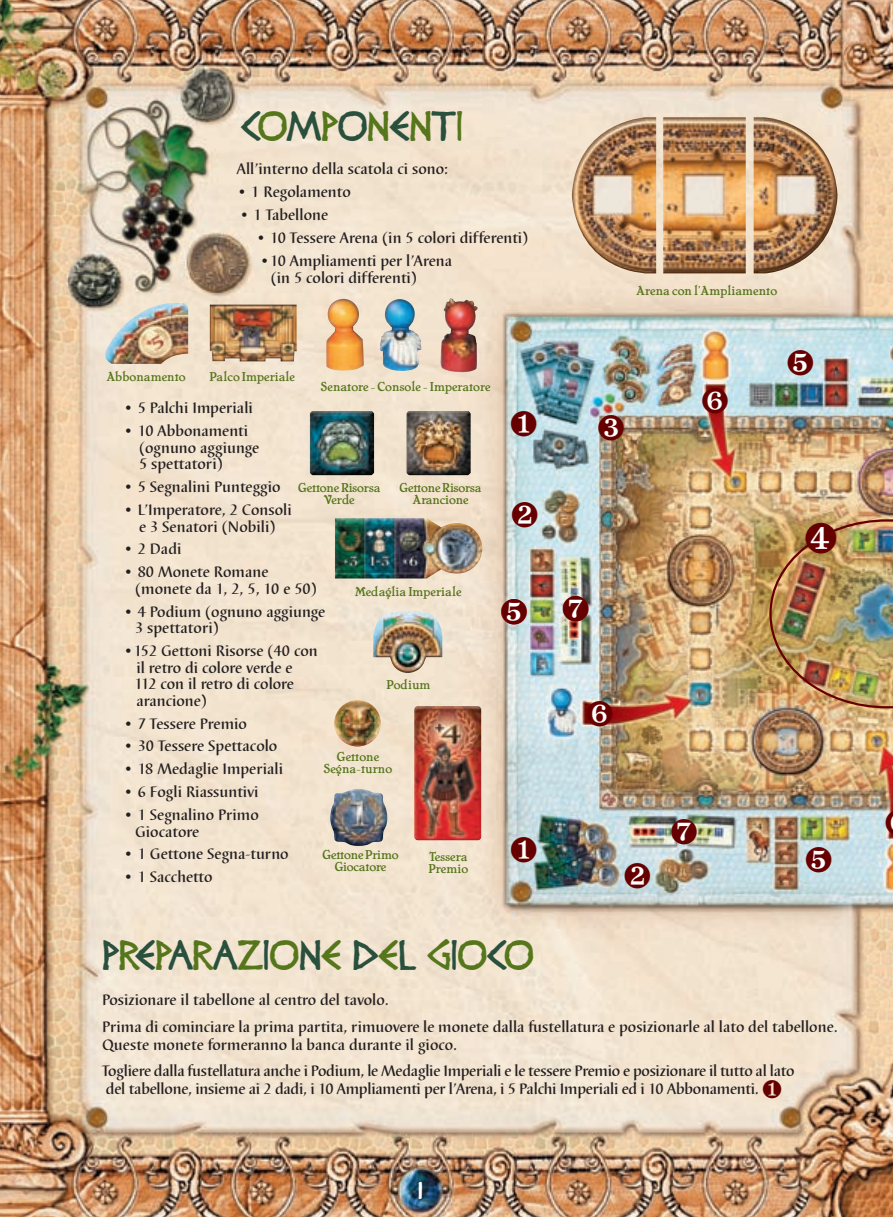
<style>
.page{position:relative;width:893px;height:1217px;background:#fff}
.page>*{position:absolute;margin:0;border:0;box-sizing:border-box;transform-origin:0 0}
.t1{font:37.5px "Diogenes";color:#28503d}
.t2{font:22.5px "Justinian 2";color:#fff}
.t3{font:500 15.75px/16.5px "Barbedor T";color:#231f20}
.t4{font:500 15.75px/26.5px "Barbedor T";letter-spacing:-.02em;color:#231f20}
.t5{font:12.75px/12px "Cheboygan";color:#56761c;text-align:center}
.s1{color:#56761c}
.s2{color:#600}
</style>
<div class="page">
<img style="left:0;top:0;width:893px;height:1217px">
<svg style="left:512px;top:502px;width:26px;height:25px"></svg>
<svg style="left:625px;top:862px;width:25px;height:26px"></svg>
<svg style="left:511px;top:411px;width:26px;height:25px"></svg>
<svg style="left:511px;top:837px;width:26px;height:25px"></svg>
<svg style="left:501px;top:599px;width:26px;height:25px"></svg>
<svg style="left:788px;top:350px;width:25px;height:25px"></svg>
<svg style="left:806px;top:847px;width:25px;height:25px"></svg>
<svg style="left:598px;top:415px;width:26px;height:25px"></svg>
<svg style="left:587px;top:701px;width:26px;height:25px"></svg>
<svg style="left:702px;top:388px;width:26px;height:25px"></svg>
<svg style="left:671px;top:819px;width:26px;height:25px"></svg>
<svg style="left:563px;top:596px;width:25px;height:26px"></svg>
<img style="left:769px;top:519px;width:124px;height:189px">
<h1 class="t1" style="left:241px;top:106px;width:223px">C<span class="s1">O</span>M<span class="s1">P</span>O<span class="s1">N</span>E<span class="s1">N</span>T<span class="s1">I</span></h1>
<p class="t3" style="left:237px;top:162px;width:213px">All’interno della scatola ci sono:</p>
<p class="t3" style="left:237px;top:185px;width:116px">• 1 Regolamento</p>
<p class="t3" style="left:239px;top:208px;width:90px">• 1 Tabellone</p>
<p class="t3" style="left:256px;top:231px;width:274px">• 10 Tessere Arena (in 5 colori differenti)</p>
<p class="t3" style="left:271px;top:254px;width:183px;text-indent:-11px">•10 Ampliamenti per l’Arena (in 5 colori differenti)</p>
<p class="t5" style="left:106px;top:372px;width:81px">Abbonamento</p>
<p class="t5" style="left:209px;top:372px;width:87px">Palco Imperiale</p>
<p class="t5" style="left:321px;top:381px;width:171px">Senatore - Console - Imperatore</p>
<p class="t3" style="left:123px;top:401px;width:131px">• 5 Palchi Imperiali</p>
<p class="t3" style="left:139px;top:424px;width:122px;text-indent:-16px">• 10 Abbonamenti (ognuno aggiunge<br>5 spettatori)</p>
<p class="t3" style="left:123px;top:480px;width:159px">• 5 Segnalini Punteggio</p>
<p class="t3" style="left:123px;top:503px;width:170px;text-align:center">• L’Imperatore, 2 Consoli e 3 Senatori (Nobili)</p>
<p class="t3" style="left:123px;top:542px;width:60px">• 2 Dadi</p>
<p class="t3" style="left:135px;top:565px;width:183px;text-indent:-12px">• 80 Monete Romane (monete da 1, 2, 5, 10 e 50)</p>
<p class="t3" style="left:135px;top:605px;width:192px;text-indent:-12px">• 4 Podium (ognuno aggiunge<br>3 spettatori)</p>
<p class="t3" style="left:134px;top:644px;width:185px;text-indent:-11px">•152 Gettoni Risorse (40 con il retro di colore verde e<br>112 con il retro di colore arancione)</p>
<p class="t3" style="left:123px;top:716px;width:125px">• 7 Tessere Premio</p>
<p class="t3" style="left:123px;top:739px;width:156px">• 30 Tessere Spettacolo</p>
<p class="t3" style="left:123px;top:762px;width:161px">• 18 Medaglie Imperiali</p>
<p class="t3" style="left:123px;top:785px;width:137px">• 6 Fogli Riassuntivi</p>
<p class="t3" style="left:135px;top:808px;width:125px;text-indent:-12px">• 1 Segnalino Primo<br>Giocatore</p>
<p class="t3" style="left:123px;top:847px;width:167px">• 1 Gettone Segna-turno</p>
<p class="t3" style="left:123px;top:870px;width:91px">• 1 Sacchetto</p>
<p class="t5" style="left:298px;top:482px;width:84px">Gettone Risorsa<br>Verde</p>
<p class="t5" style="left:399px;top:482px;width:84px">Gettone Risorsa<br>Arancione</p>
<p class="t5" style="left:354px;top:586px;width:108px">Medaglia Imperiale</p>
<p class="t5" style="left:386px;top:679px;width:46px">Podium</p>
<p class="t5" style="left:323px;top:751px;width:70px">Gettone<br>Segna-turno</p>
<p class="t5" style="left:322px;top:850px;width:78px">Gettone Primo<br>Giocatore</p>
<p class="t5" style="left:428px;top:851px;width:41px;text-align:left">Tessera<br>Premio</p>
<p class="t5" style="left:636px;top:285px;width:142px">Arena con l'Ampliamento</p>
<h1 class="t1" style="left:102px;top:935px;width:433px">P<span class="s1">R</span>E<span class="s1">P</span>A<span class="s1">R</span>A<span class="s1">Z</span>I<span class="s1">O</span>N<span class="s1">E</span> D<span class="s1">E</span>L <span class="s1">G</span>I<span class="s1">O</span>C<span class="s1">O</span></h1>
<p class="t3" style="left:102px;top:988px;width:737px;line-height:26.5px">Posizionare il tabellone al centro del tavolo.<br>Prima di cominciare la prima partita, rimuovere le monete dalla fustellatura e posizionarle al lato del tabellone.</p>
<p class="t4" style="left:102px;top:1033px;width:694px">Queste monete formeranno la banca durante il gioco.<br>Togliere dalla fustellatura anche i Podium, le Medaglie Imperiali e le tessere Premio e posizionare il tutto al lato</p>
<p class="t3" style="left:106px;top:1082px;width:678px">del tabellone, insieme ai 2 dadi, i 10 Ampliamenti per l’Arena, i 5 Palchi Imperiali ed i 10 Abbonamenti. <span class="s2">❶</span></p>
<h2 class="t2" style="left:418px;top:1176px;width:9px">1</h2>
</div>
